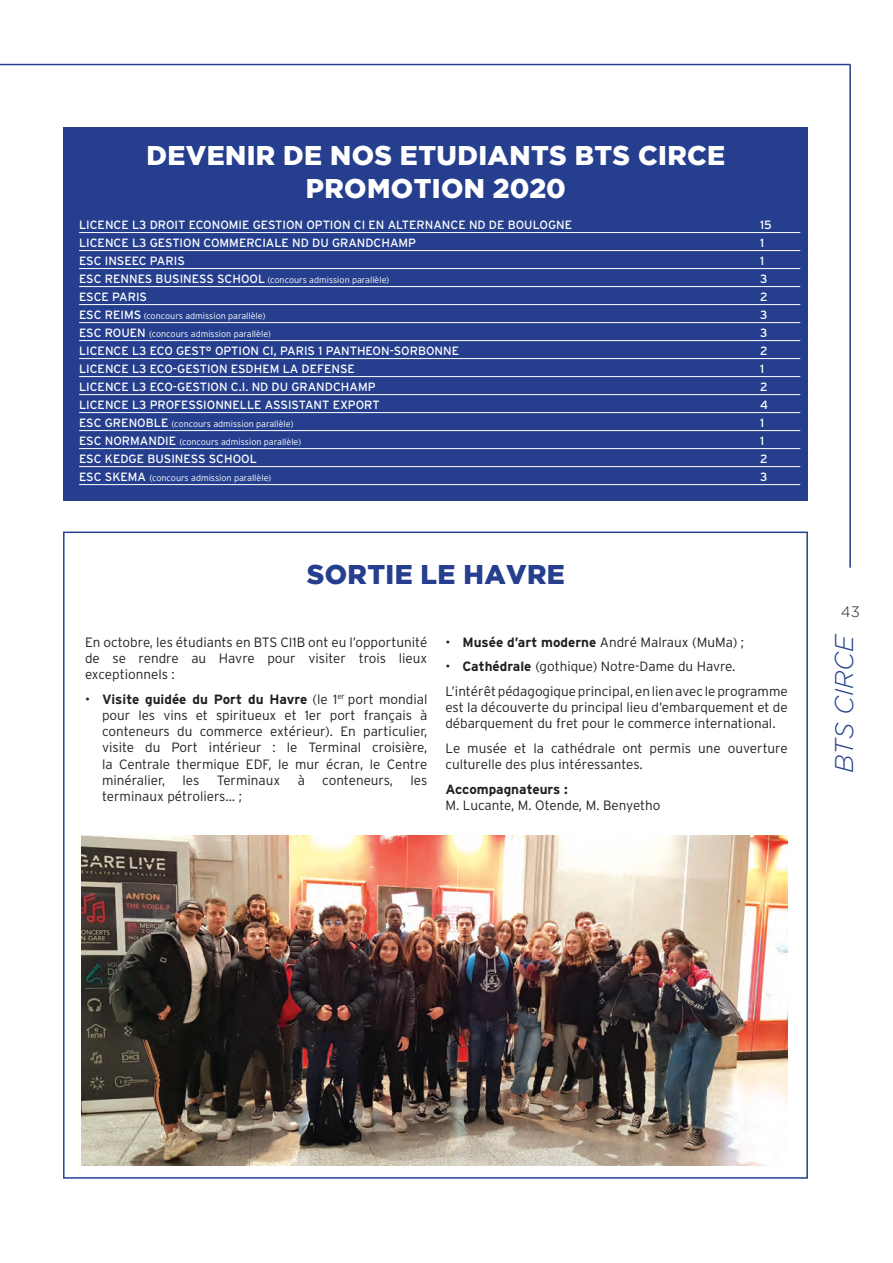
<style>
.page{position:relative;width:893px;height:1263px;background:#fff}
.page>*{position:absolute;margin:0;border:0;box-sizing:border-box;transform-origin:0 0}
.t1{font:900 27px/32.4px "Gotham";letter-spacing:.015em;color:#fff;text-align:center}
.t2{font:900 27px "Gotham";letter-spacing:.015em;color:#253f8e}
.t3{font:italic 300 25.5px "Gotham";color:#253f8e}
.t4{font:300 15px "Gotham";color:#231f20}
.t5{font:300 13.5px/16.2px "Interstate";color:#231f20}
.t6{font:700 13.5px "Interstate";color:#231f20}
.t7{font:12px "Interstate";color:#fff}
.t8{font:300 9px "Interstate";color:#fff}
.s1{font-weight:400;font-size:12px}
.s2{font-weight:700}
</style>
<div class="page">
<hr style="left:849px;top:64px;width:2px;height:504px;background:#253f8e">
<hr style="left:0;top:64px;width:850px;height:1px;background:#253f8e">
<div style="left:64px;top:128px;width:744px;height:373px;background:#253f8e"></div>
<img style="left:82px;top:836px;width:706px;height:329px">
<hr style="left:79px;top:232px;width:721px;height:1px;background:#fff">
<hr style="left:79px;top:250px;width:721px;height:1px;background:#fff">
<hr style="left:79px;top:268px;width:721px;height:1px;background:#fff">
<hr style="left:79px;top:286px;width:721px;height:1px;background:#fff">
<hr style="left:79px;top:304px;width:721px;height:1px;background:#fff">
<hr style="left:79px;top:322px;width:721px;height:1px;background:#fff">
<hr style="left:79px;top:340px;width:721px;height:1px;background:#fff">
<hr style="left:79px;top:358px;width:721px;height:1px;background:#fff">
<hr style="left:79px;top:376px;width:721px;height:1px;background:#fff">
<hr style="left:79px;top:394px;width:721px;height:1px;background:#fff">
<hr style="left:79px;top:412px;width:721px;height:1px;background:#fff">
<hr style="left:79px;top:430px;width:721px;height:1px;background:#fff">
<hr style="left:79px;top:448px;width:721px;height:1px;background:#fff">
<hr style="left:79px;top:466px;width:721px;height:1px;background:#fff">
<hr style="left:79px;top:484px;width:721px;height:1px;background:#fff">
<h1 class="t1" style="left:146px;top:139px;width:580px">DEVENIR DE NOS ETUDIANTS BTS CIRCE<br>PROMOTION 2020</h1>
<p class="t7" style="left:79px;top:218px;width:494px">LICENCE L3 DROIT ECONOMIE GESTION OPTION CI EN ALTERNANCE ND DE BOULOGNE</p>
<p class="t7" style="left:760px;top:218px;width:13px">15</p>
<p class="t7" style="left:79px;top:236px;width:338px">LICENCE L3 GESTION COMMERCIALE ND DU GRANDCHAMP</p>
<p class="t7" style="left:760px;top:236px;width:6px">1</p>
<p class="t7" style="left:79px;top:254px;width:107px">ESC INSEEC PARIS</p>
<p class="t7" style="left:760px;top:254px;width:6px">1</p>
<p class="t8" style="left:79px;top:274px;width:312px"><span class="s1">ESC RENNES BUSINESS SCHOOL</span> (concours admission parallèle)</p>
<p class="t7" style="left:760px;top:272px;width:9px">3</p>
<p class="t7" style="left:79px;top:290px;width:70px">ESCE PARIS</p>
<p class="t7" style="left:760px;top:290px;width:9px">2</p>
<p class="t8" style="left:79px;top:310px;width:188px"><span class="s1">ESC REIMS</span> (concours admission parallèle)</p>
<p class="t7" style="left:760px;top:308px;width:9px">3</p>
<p class="t8" style="left:79px;top:328px;width:193px"><span class="s1">ESC ROUEN</span> (concours admission parallèle)</p>
<p class="t7" style="left:760px;top:326px;width:9px">3</p>
<p class="t7" style="left:79px;top:344px;width:381px">LICENCE L3 ECO GEST° OPTION CI, PARIS 1 PANTHEON-SORBONNE</p>
<p class="t7" style="left:760px;top:344px;width:9px">2</p>
<p class="t7" style="left:79px;top:362px;width:277px">LICENCE L3 ECO-GESTION ESDHEM LA DEFENSE</p>
<p class="t7" style="left:760px;top:362px;width:6px">1</p>
<p class="t7" style="left:79px;top:380px;width:298px">LICENCE L3 ECO-GESTION C.I. ND DU GRANDCHAMP</p>
<p class="t7" style="left:760px;top:380px;width:9px">2</p>
<p class="t7" style="left:79px;top:398px;width:302px">LICENCE L3 PROFESSIONNELLE ASSISTANT EXPORT</p>
<p class="t7" style="left:760px;top:398px;width:10px">4</p>
<p class="t8" style="left:79px;top:418px;width:216px"><span class="s1">ESC GRENOBLE</span> (concours admission parallèle)</p>
<p class="t7" style="left:760px;top:416px;width:6px">1</p>
<p class="t8" style="left:79px;top:436px;width:224px"><span class="s1">ESC NORMANDIE</span> (concours admission parallèle)</p>
<p class="t7" style="left:760px;top:434px;width:6px">1</p>
<p class="t7" style="left:79px;top:452px;width:179px">ESC KEDGE BUSINESS SCHOOL</p>
<p class="t7" style="left:760px;top:452px;width:9px">2</p>
<p class="t8" style="left:79px;top:472px;width:194px"><span class="s1">ESC SKEMA</span> (concours admission parallèle)</p>
<p class="t7" style="left:760px;top:470px;width:9px">3</p>
<h1 class="t2" style="left:307px;top:559px;width:260px">SORTIE LE HAVRE</h1>
<p class="t5" style="left:85px;top:634px;width:344px;text-align:justify">En octobre, les étudiants en BTS CI1B ont eu l’opportunité de se rendre au Havre pour visiter trois lieux exceptionnels :</p>
<p class="t5" style="left:102px;top:691px;width:327px;text-align:justify;text-indent:-17px">• <span class="s2">Visite guidée du Port du Havre</span> (le 1<sup>er</sup> port mondial pour les vins et spiritueux et 1er port français à conteneurs du commerce extérieur). En particulier, visite du Port intérieur : le Terminal croisière, la Centrale thermique EDF, le mur écran, le Centre minéralier,</p>
<p class="t5" style="left:183px;top:772px;width:18px">les</p>
<p class="t5" style="left:217px;top:772px;width:65px">Terminaux</p>
<p class="t5" style="left:298px;top:772px;width:9px">à</p>
<p class="t5" style="left:322px;top:772px;width:72px">conteneurs,</p>
<p class="t5" style="left:411px;top:772px;width:18px">les</p>
<p class="t5" style="left:102px;top:788px;width:141px">terminaux pétroliers… ;</p>
<p class="t5" style="left:445px;top:634px;width:300px">• <span class="s2">Musée d’art moderne</span> André Malraux (MuMa) ;</p>
<p class="t5" style="left:445px;top:654px;width:344px;line-height:24.8px">• <span class="s2">Cathédrale</span> (gothique) Notre-Dame du Havre.<br>L’intérêt pédagogique principal, en lien avec le programme</p>
<p class="t5" style="left:445px;top:699px;width:344px">est la découverte du principal lieu d’embarquement et de débarquement du fret pour le commerce international.</p>
<p class="t5" style="left:445px;top:740px;width:344px">Le musée et la cathédrale ont permis une ouverture culturelle des plus intéressantes.</p>
<p class="t6" style="left:445px;top:782px;width:124px">Accompagnateurs :</p>
<p class="t5" style="left:445px;top:797px;width:217px">M. Lucante, M. Otende, M. Benyetho</p>
<p class="t4" style="left:841px;top:603px;width:21px">43</p>
<h2 class="t3" style="left:830px;top:773px;width:140px;rotate:-90deg">BTS CIRCE</h2>
</div>
